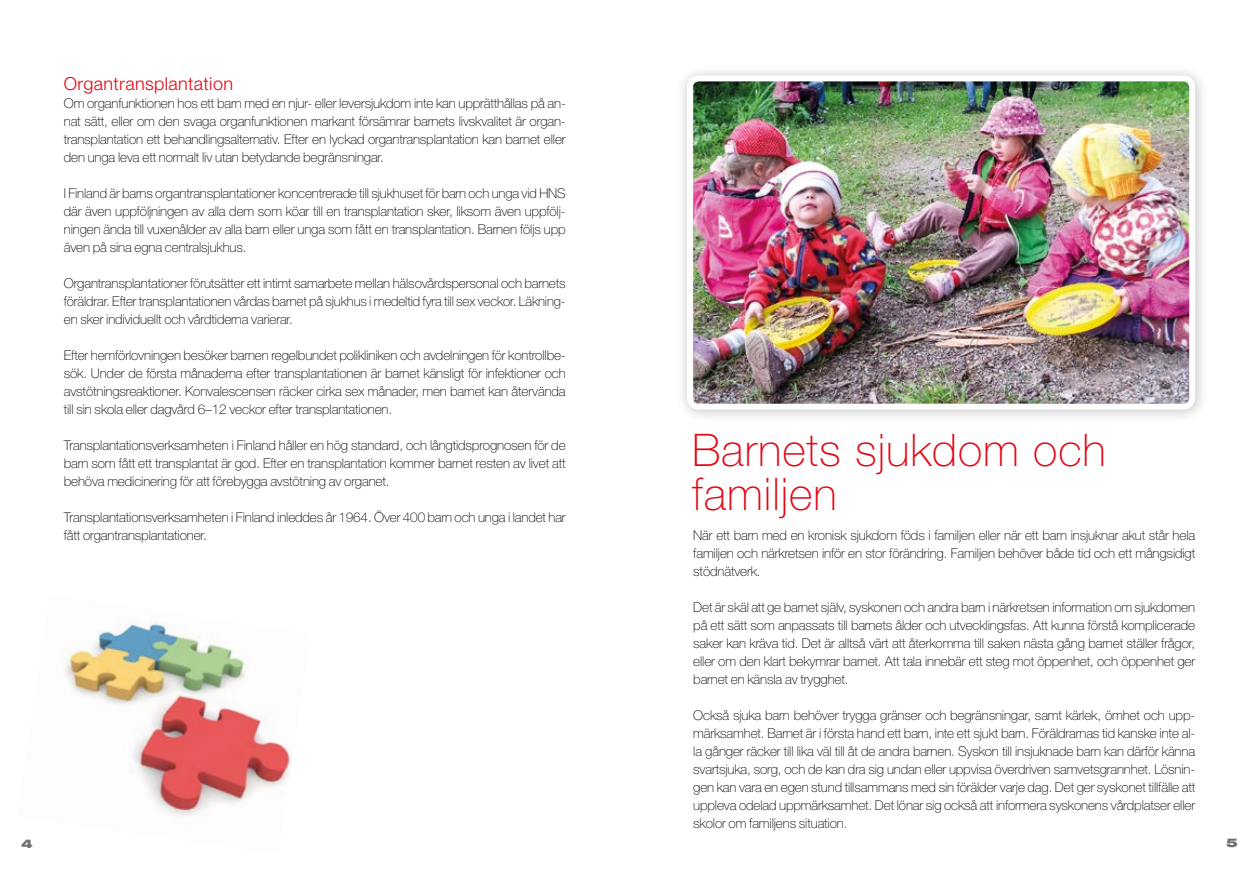
<style>
.page{position:relative;width:1259px;height:893px;background:#fff}
.page>*{position:absolute;margin:0;border:0;box-sizing:border-box;transform-origin:0 0}
.t1{font:100 45px/43.5px "Helvetica Neue LT Std";letter-spacing:.02em;color:#e30613}
.t2{font:300 18px "Helvetica Neue LT Std";letter-spacing:.02em;color:#e30613}
.t3{font:100 13.5px/18px "Helvetica Neue LT Std";letter-spacing:-.01em;color:#000;text-align:justify}
.t4{font:900 expanded 12px "Helvetica Neue LT Std";color:#706f6f}
</style>
<div class="page">
<img style="left:61px;top:616px;width:230px;height:201px">
<div style="left:675px;top:64px;width:534px;height:360px;background:#000;opacity:.25"></div>
<img style="left:694px;top:82px;width:494px;height:321px">
<div style="left:687px;top:75px;width:508px;height:335px;border:6px solid #fff;border-radius:9px"></div>
<h2 class="t2" style="left:64px;top:73px;width:171px">Organtransplantation</h2>
<p class="t3" style="left:64px;top:94px;width:503px">Om organfunktionen hos ett barn med en njur- eller leversjukdom inte kan upprätthållas på an&shy;nat sätt, eller om den svaga organfunktionen markant försämrar barnets livskvalitet är organ&shy;transplantation ett behandlingsalternativ. Efter en lyckad organtransplantation kan barnet eller den unga leva ett normalt liv utan betydande begränsningar.</p>
<p class="t3" style="left:64px;top:184px;width:503px">I Finland är barns organtransplantationer koncentrerade till sjukhuset för barn och unga vid HNS där även uppföljningen av alla dem som köar till en transplantation sker, liksom även uppfölj&shy;ningen ända till vuxenålder av alla barn eller unga som fått en transplantation. Barnen följs upp även på sina egna centralsjukhus.</p>
<p class="t3" style="left:64px;top:274px;width:503px">Organtransplantationer förutsätter ett intimt samarbete mellan hälsovårdspersonal och barnets föräldrar. Efter transplantationen vårdas barnet på sjukhus i medeltid fyra till sex veckor. Läkning&shy;en sker individuellt och vårdtiderna varierar.</p>
<p class="t3" style="left:64px;top:346px;width:503px">Efter hemförlovningen besöker barnen regelbundet polikliniken och avdelningen för kontrollbe&shy;sök. Under de första månaderna efter transplantationen är barnet känsligt för infektioner och avstötningsreaktioner. Konvalescensen räcker cirka sex månader, men barnet kan återvända till sin skola eller dagvård 6–12 veckor efter transplantationen.</p>
<p class="t3" style="left:64px;top:436px;width:503px">Transplantationsverksamheten i Finland håller en hög standard, och långtidsprognosen för de barn som fått ett transplantat är god. Efter en transplantation kommer barnet resten av livet att behöva medicinering för att förebygga avstötning av organet.</p>
<p class="t3" style="left:64px;top:508px;width:503px">Transplantationsverksamheten i Finland inleddes år 1964. Över 400 barn och unga i landet har fått organtransplantationer.</p>
<h1 class="t1" style="left:692px;top:428px;width:415px">Barnets sjukdom och familjen</h1>
<p class="t3" style="left:693px;top:526px;width:503px">När ett barn med en kronisk sjukdom föds i familjen eller när ett barn insjuknar akut står hela familjen och närkretsen inför en stor förändring. Familjen behöver både tid och ett mångsidigt stödnätverk.</p>
<p class="t3" style="left:693px;top:598px;width:503px">Det är skäl att ge barnet själv, syskonen och andra barn i närkretsen information om sjukdomen på ett sätt som anpassats till barnets ålder och utvecklingsfas. Att kunna förstå komplicerade saker kan kräva tid. Det är alltså värt att återkomma till saken nästa gång barnet ställer frågor, eller om den klart bekymrar barnet. Att tala innebär ett steg mot öppenhet, och öppenhet ger barnet en känsla av trygghet.</p>
<p class="t3" style="left:693px;top:706px;width:503px">Också sjuka barn behöver trygga gränser och begränsningar, samt kärlek, ömhet och upp&shy;märksamhet. Barnet är i första hand ett barn, inte ett sjukt barn. Föräldrarnas tid kanske inte al&shy;la gånger räcker till lika väl till åt de andra barnen. Syskon till insjuknade barn kan därför känna svartsjuka, sorg, och de kan dra sig undan eller uppvisa överdriven samvetsgrannhet. Lösnin&shy;gen kan vara en egen stund tillsammans med sin förälder varje dag. Det ger syskonet tillfälle att uppleva odelad uppmärksamhet. Det lönar sig också att informera syskonens vårdplatser eller skolor om familjens situation.</p>
<p class="t4" style="left:21px;top:835px;width:13px">4</p>
<p class="t4" style="left:1226px;top:835px;width:13px">5</p>
</div>
